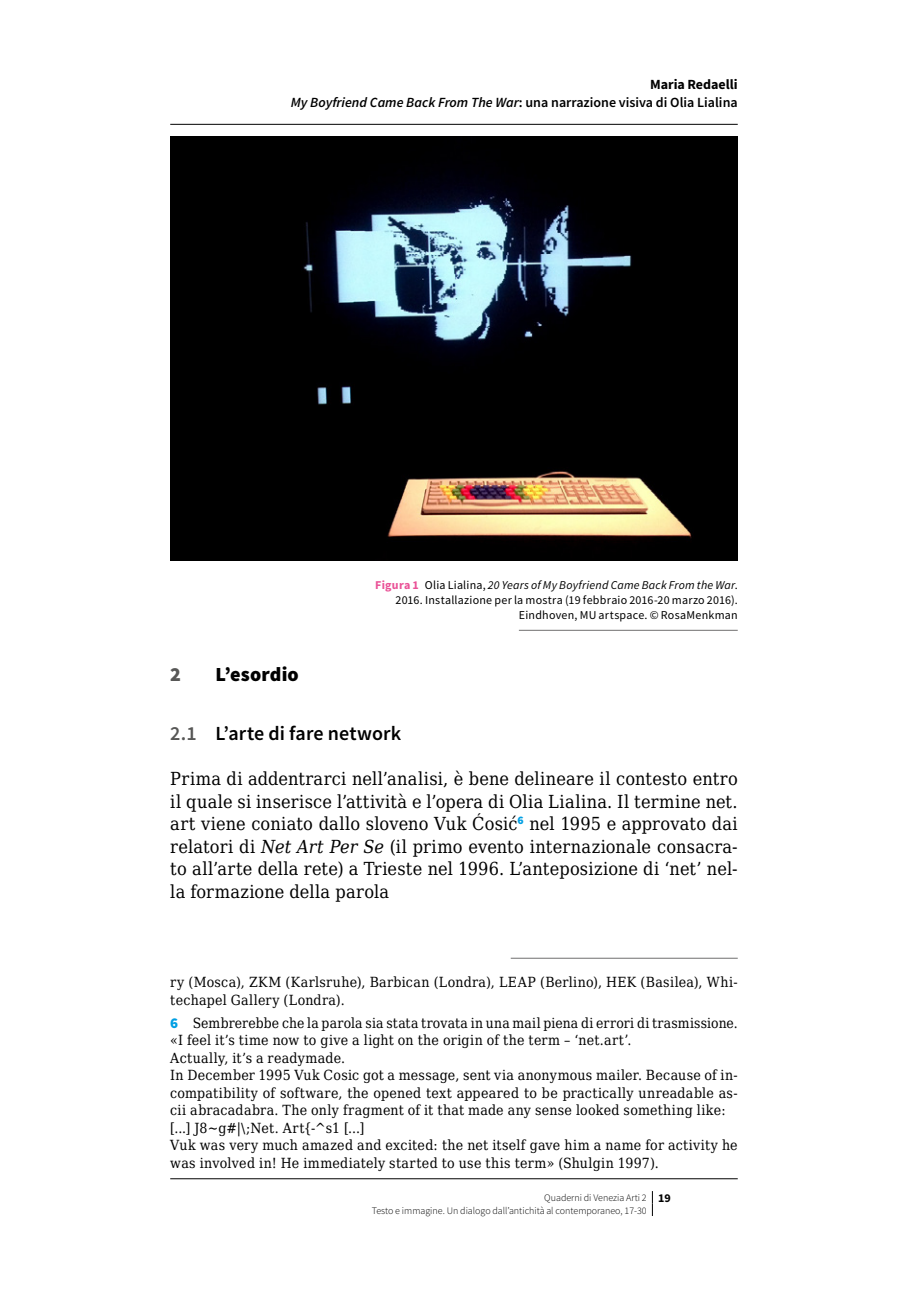
<style>
.page{position:relative;width:908px;height:1304px;background:#fff}
.page>*{position:absolute;margin:0;border:0;box-sizing:border-box;transform-origin:0 0}
.t1{font:600 20px "Source Sans Pro";letter-spacing:.005em;color:#000}
.t2{font:900 20px "Source Sans Pro";letter-spacing:.005em;color:#000}
.t3{font:900 20px "Source Sans Pro";color:#575756}
.t4{font:18px/22.4px "DejaVu Serif Condensed";letter-spacing:.01em;color:#000;text-align:justify}
.t5{font:14px/17.6px "DejaVu Serif Condensed";letter-spacing:.02em;color:#000}
.t6{font:600 14px/18px "Source Sans Pro";color:#000;text-align:right}
.t7{font:12px/15px "Source Sans Pro";letter-spacing:.02em;color:#000;text-align:right}
.t8{font:300 10px/12.4px "Source Sans Pro";color:#000}
.s1{font-weight:700}
.s2{font-style:italic}
.s3{font-weight:700;color:#ea5297}
.s4{color:#575756}
.s5{font-family:"Source Sans Pro";font-weight:900;font-size:15px;color:#009fe3}
.s6{font-weight:700;font-size:12px}
</style>
<div class="page">
<svg style="left:651px;top:1191px;width:1px;height:25px"></svg>
<hr style="left:170px;top:1178px;width:567px;height:1px;background:#000">
<hr style="left:510px;top:958px;width:227px;height:1px;background:#706f6f">
<img style="left:170px;top:136px;width:566px;height:425px">
<hr style="left:518px;top:630px;width:219px;height:1px;background:#706f6f">
<hr style="left:170px;top:124px;width:567px;height:1px;background:#000">
<p class="t6" style="left:290px;top:76px;width:448px"><span class="s1">Maria Redaelli<br></span><span class="s2">My Boyfriend Came Back From The War</span>: una narrazione visiva di Olia Lialina</p>
<h1 class="t3" style="left:170px;top:661px;width:12px">2</h1>
<h1 class="t2" style="left:215px;top:661px;width:85px">L’esordio</h1>
<p class="t7" style="left:375px;top:577px;width:364px"><span class="s3">Figura 1</span> Olia Lialina, <span class="s2">20 Years of My Boyfriend Came Back From the War</span>.<br>2016. Installazione per la mostra (19 febbraio 2016-20 marzo 2016).<br>Eindhoven, MU artspace. © RosaMenkman</p>
<h1 class="t1" style="left:170px;top:720px;width:232px"><span class="s4">2.1</span> L’arte di fare network</h1>
<p class="t4" style="left:170px;top:767px;width:568px">Prima di addentrarci nell’analisi, è bene delineare il contesto entro il quale si inserisce l’attività e l’opera di Olia Lialina. Il termine net. art viene coniato dallo sloveno Vuk Ćosić<sup>6</sup> nel 1995 e approvato dai relatori di <span class="s2">Net Art Per Se</span> (il primo evento internazionale consacra&shy;to all’arte della rete) a Trieste nel 1996. L’anteposizione di ‘net’ nel&shy;la formazione della parola</p>
<p class="t5" style="left:170px;top:973px;width:568px">ry (Mosca), ZKM (Karlsruhe), Barbican (Londra), LEAP (Berlino), HEK (Basilea), Whi&shy;techapel Gallery (Londra).</p>
<p class="t5" style="left:170px;top:1014px;width:568px"><span class="s5">6</span> Sembrerebbe che la parola sia stata trovata in una mail piena di errori di trasmissione. «I feel it’s time now to give a light on the origin of the term – ʻnet.artʼ.<br>Actually, it’s a readymade.<br>In December 1995 Vuk Cosic got a message, sent via anonymous mailer. Because of in&shy;compatibility of software, the opened text appeared to be practically unreadable as&shy;cii abracadabra. The only fragment of it that made any sense looked something like: [...] J8~g#|\;Net. Art{-^s1 [...]<br>Vuk was very much amazed and excited: the net itself gave him a name for activity he was involved in! He immediately started to use this term» (Shulgin 1997).</p>
<p class="t8" style="left:371px;top:1191px;width:300px;text-indent:172px">Quaderni di Venezia Arti 2 <span class="s6">19<br></span>Testo e immagine. Un dialogo dall’antichità al contemporaneo, 17-30</p>
</div>
